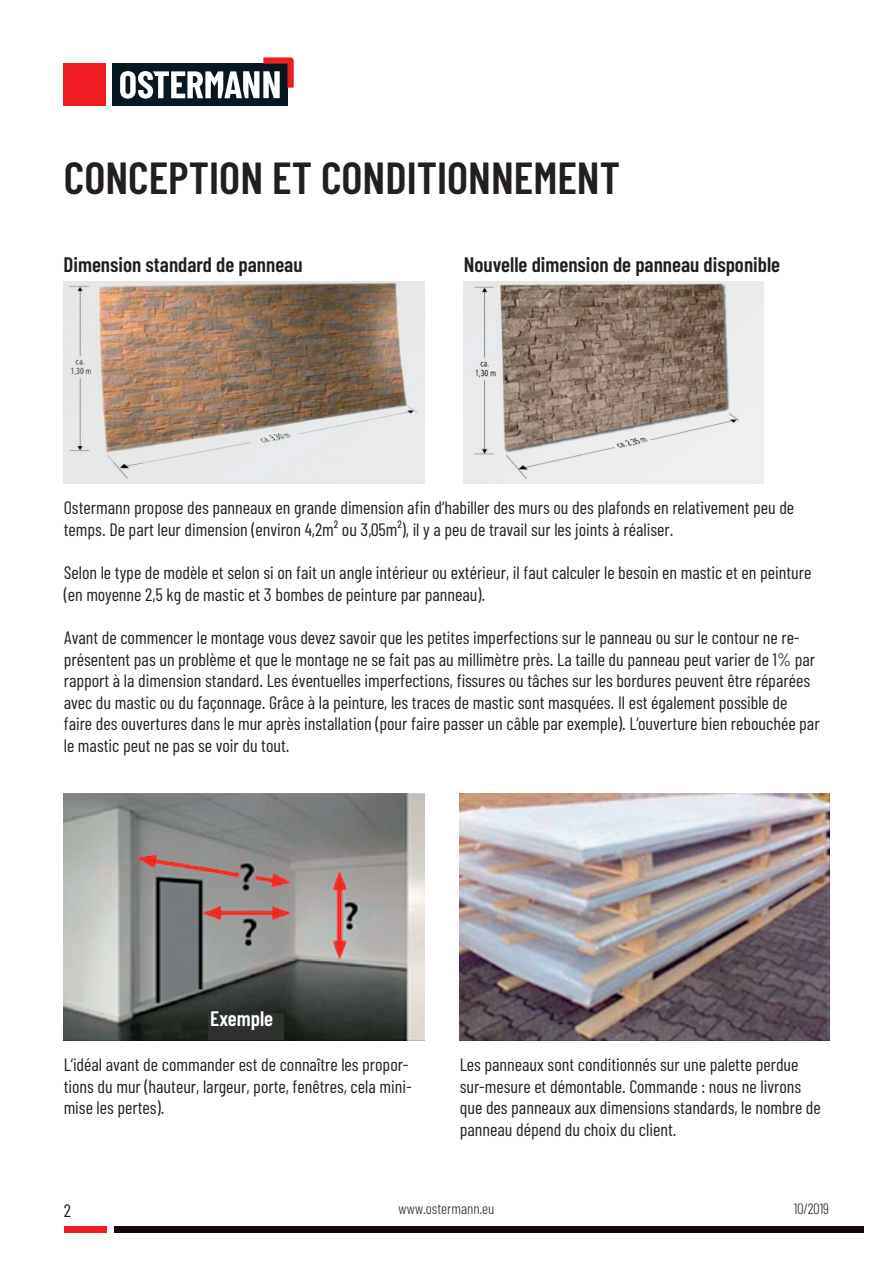
<style>
.page{position:relative;width:893px;height:1263px;background:#fff}
.page>*{position:absolute;margin:0;border:0;box-sizing:border-box;transform-origin:0 0}
.t1{font:600 45px "Barlow Condensed";color:#231f20}
.t2{font:600 21px "Barlow Condensed";color:#231f20}
.t3{font:600 21px "Barlow Condensed";color:#fff}
.t4{font:18px/21.6px "Barlow Condensed";color:#231f20}
.t5{font:300 15px "Barlow Condensed";color:#231f20}
</style>
<div class="page">
<div style="left:64px;top:64px;width:42px;height:42px;background:#ee1d23"></div>
<div style="left:112px;top:64px;width:175px;height:42px;background:#071822"></div>
<svg style="left:120px;top:57px;width:174px;height:42px"></svg>
<div style="left:64px;top:1226px;width:42px;height:7px;background:#ee1d23"></div>
<div style="left:114px;top:1226px;width:750px;height:7px;background:#130810"></div>
<img style="left:64px;top:281px;width:361px;height:203px">
<img style="left:464px;top:281px;width:299px;height:203px">
<img style="left:64px;top:793px;width:361px;height:247px">
<img style="left:460px;top:793px;width:369px;height:247px">
<h1 class="t1" style="left:64px;top:149px;width:558px">CONCEPTION ET CONDITIONNEMENT</h1>
<p class="t2" style="left:64px;top:251px;width:240px">Dimension standard de panneau</p>
<p class="t2" style="left:464px;top:251px;width:318px">Nouvelle dimension de panneau disponible</p>
<p class="t4" style="left:64px;top:497px;width:732px">Ostermann propose des panneaux en grande dimension afin d‘habiller des murs ou des plafonds en relativement peu de temps. De part leur dimension (environ 4,2m² ou 3,05m²), il y a peu de travail sur les joints à réaliser.</p>
<p class="t4" style="left:64px;top:561px;width:749px">Selon le type de modèle et selon si on fait un angle intérieur ou extérieur, il faut calculer le besoin en mastic et en peinture (en moyenne 2,5 kg de mastic et 3 bombes de peinture par panneau).</p>
<p class="t4" style="left:64px;top:626px;width:757px">Avant de commencer le montage vous devez savoir que les petites imperfections sur le panneau ou sur le contour ne re&shy;présentent pas un problème et que le montage ne se fait pas au millimètre près. La taille du panneau peut varier de 1% par rapport à la dimension standard. Les éventuelles imperfections, fissures ou tâches sur les bordures peuvent être réparées avec du mastic ou du façonnage. Grâce à la peinture, les traces de mastic sont masquées. Il est également possible de faire des ouvertures dans le mur après installation (pour faire passer un câble par exemple). L‘ouverture bien rebouchée par le mastic peut ne pas se voir du tout.</p>
<p class="t3" style="left:210px;top:1005px;width:64px">Exemple</p>
<p class="t4" style="left:64px;top:1053px;width:349px">L‘idéal avant de commander est de connaître les propor&shy;tions du mur (hauteur, largeur, porte, fenêtres, cela mini&shy;mise les pertes).</p>
<p class="t4" style="left:460px;top:1053px;width:363px">Les panneaux sont conditionnés sur une palette perdue sur-mesure et démontable. Commande : nous ne livrons que des panneaux aux dimensions standards, le nombre de panneau dépend du choix du client.</p>
<p class="t4" style="left:64px;top:1199px;width:9px">2</p>
<p class="t5" style="left:398px;top:1199px;width:98px">www.ostermann.eu</p>
<p class="t5" style="left:794px;top:1199px;width:37px">10/2019</p>
</div>
